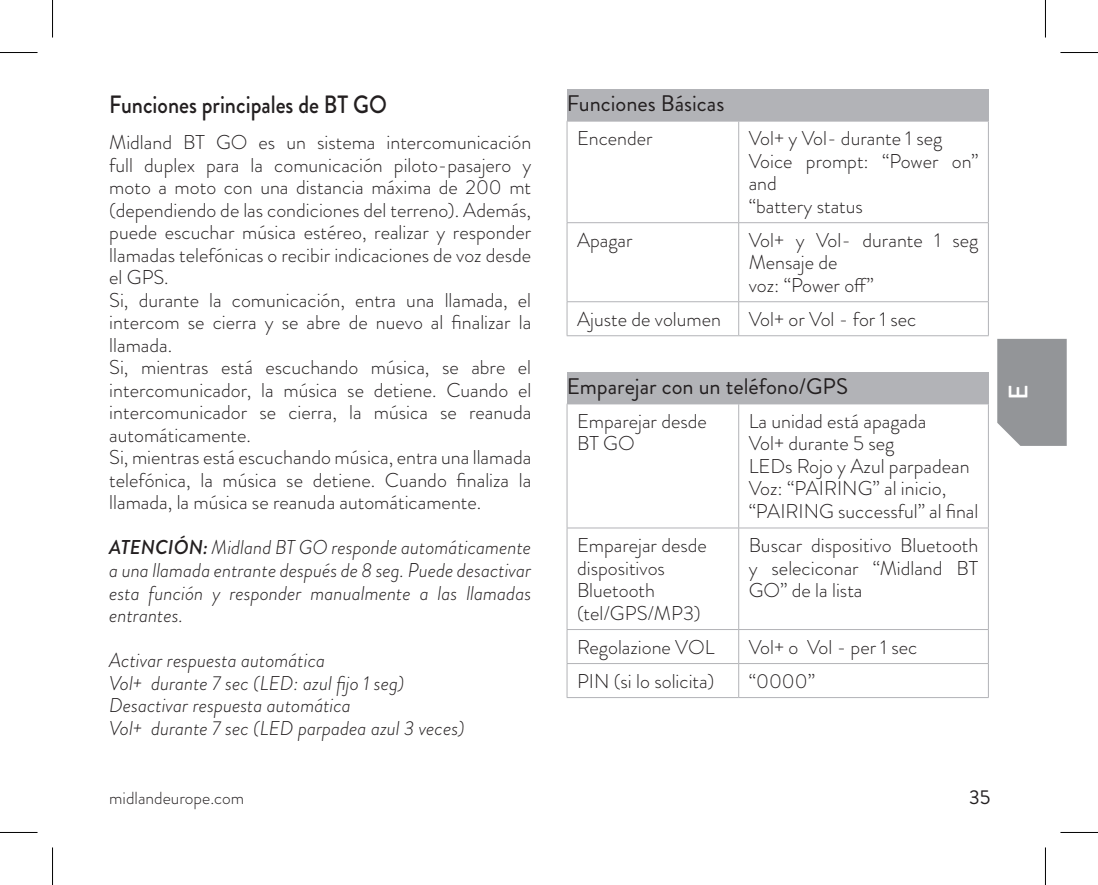
<style>
.page{position:relative;width:1098px;height:885px;background:#fff}
.page>*{position:absolute;margin:0;border:0;box-sizing:border-box;transform-origin:0 0}
.t1{font:500 26.5px "Brandon Grotesque";color:#fff}
.t2{font:500 25px "Brandon Grotesque";color:#231f20;scale:.88 1}
.t3{font:22.5px "Brandon Grotesque";color:#231f20}
.t4{font:300 20px/22.5px "Brandon Grotesque";color:#231f20}
.t5{font:italic 300 20px/22.5px "Brandon Grotesque";color:#231f20;text-align:justify}
.t6{font:20px "Brandon Grotesque";color:#231f20}
.t7{font:300 17.5px "Brandon Grotesque";color:#231f20}
.s1{font-weight:500}
</style>
<div class="page">
<div style="left:997px;top:339px;width:69px;height:107px;background:#939598"></div>
<div style="left:566px;top:371px;width:422px;height:32px;background:#b2b3b7"></div>
<div style="left:566px;top:89px;width:422px;height:32px;background:#b2b3b7"></div>
<hr style="left:566px;top:121px;width:172px;height:1px;background:#b2b3b7">
<hr style="left:566px;top:121px;width:1px;height:101px;background:#b2b3b7">
<hr style="left:738px;top:121px;width:250px;height:1px;background:#b2b3b7">
<hr style="left:738px;top:121px;width:1px;height:101px;background:#b2b3b7">
<hr style="left:987px;top:121px;width:1px;height:101px;background:#b2b3b7">
<hr style="left:566px;top:222px;width:172px;height:1px;background:#b2b3b7">
<hr style="left:566px;top:223px;width:1px;height:78px;background:#b2b3b7">
<hr style="left:738px;top:222px;width:250px;height:1px;background:#b2b3b7">
<hr style="left:738px;top:223px;width:1px;height:78px;background:#b2b3b7">
<hr style="left:987px;top:223px;width:1px;height:78px;background:#b2b3b7">
<hr style="left:566px;top:301px;width:172px;height:1px;background:#b2b3b7">
<hr style="left:566px;top:302px;width:1px;height:33px;background:#b2b3b7">
<hr style="left:738px;top:301px;width:250px;height:1px;background:#b2b3b7">
<hr style="left:738px;top:302px;width:1px;height:33px;background:#b2b3b7">
<hr style="left:987px;top:302px;width:1px;height:33px;background:#b2b3b7">
<hr style="left:566px;top:335px;width:172px;height:1px;background:#b2b3b7">
<hr style="left:738px;top:335px;width:250px;height:1px;background:#b2b3b7">
<hr style="left:566px;top:403px;width:172px;height:1px;background:#b2b3b7">
<hr style="left:566px;top:404px;width:1px;height:123px;background:#b2b3b7">
<hr style="left:738px;top:403px;width:250px;height:1px;background:#b2b3b7">
<hr style="left:738px;top:404px;width:1px;height:123px;background:#b2b3b7">
<hr style="left:987px;top:404px;width:1px;height:123px;background:#b2b3b7">
<hr style="left:566px;top:527px;width:172px;height:1px;background:#b2b3b7">
<hr style="left:566px;top:528px;width:1px;height:101px;background:#b2b3b7">
<hr style="left:738px;top:527px;width:250px;height:1px;background:#b2b3b7">
<hr style="left:738px;top:528px;width:1px;height:101px;background:#b2b3b7">
<hr style="left:987px;top:528px;width:1px;height:101px;background:#b2b3b7">
<hr style="left:566px;top:629px;width:172px;height:1px;background:#b2b3b7">
<hr style="left:566px;top:630px;width:1px;height:33px;background:#b2b3b7">
<hr style="left:738px;top:629px;width:250px;height:1px;background:#b2b3b7">
<hr style="left:738px;top:630px;width:1px;height:33px;background:#b2b3b7">
<hr style="left:987px;top:630px;width:1px;height:33px;background:#b2b3b7">
<hr style="left:566px;top:663px;width:172px;height:1px;background:#b2b3b7">
<hr style="left:566px;top:664px;width:1px;height:33px;background:#b2b3b7">
<hr style="left:738px;top:663px;width:250px;height:1px;background:#b2b3b7">
<hr style="left:738px;top:664px;width:1px;height:33px;background:#b2b3b7">
<hr style="left:987px;top:664px;width:1px;height:33px;background:#b2b3b7">
<hr style="left:566px;top:697px;width:172px;height:1px;background:#b2b3b7">
<hr style="left:738px;top:697px;width:250px;height:1px;background:#b2b3b7">
<hr style="left:0;top:52px;width:38px;height:1px;background:#000">
<hr style="left:1060px;top:52px;width:37px;height:1px;background:#000">
<hr style="left:0;top:832px;width:38px;height:1px;background:#000">
<hr style="left:1060px;top:832px;width:37px;height:1px;background:#000">
<hr style="left:52px;top:0;width:1px;height:38px;background:#000">
<hr style="left:52px;top:847px;width:1px;height:38px;background:#000">
<hr style="left:1044px;top:0;width:1px;height:38px;background:#000">
<hr style="left:1044px;top:847px;width:1px;height:38px;background:#000">
<p class="t2" style="left:109px;top:87px;width:317px">Funciones principales de BT GO</p>
<p class="t4" style="left:109px;top:131px;width:423px">Midland BT GO es un sistema intercomunicación full duplex para la comunicación piloto-pasajero y moto a moto con una distancia máxima de 200 mt (dependiendo de las condiciones del terreno). Además, puede escuchar música estéreo, realizar y responder llamadas telefónicas o recibir indicaciones de voz desde el GPS.<br>Si, durante la comunicación, entra una llamada, el intercom se cierra y se abre de nuevo al finalizar la llamada.<br>Si, mientras está escuchando música, se abre el intercomunicador, la música se detiene. Cuando el intercomunicador se cierra, la música se reanuda automáticamente.<br>Si, mientras está escuchando música, entra una llamada telefónica, la música se detiene. Cuando finaliza la llamada, la música se reanuda automáticamente.</p>
<p class="t5" style="left:109px;top:536px;width:423px"><span class="s1">ATENCIÓN:</span> Midland BT GO responde automáticamente a una llamada entrante después de 8 seg. Puede desactivar esta función y responder manualmente a las llamadas entrantes.</p>
<p class="t5" style="left:109px;top:649px;width:357px;text-align:left">Activar respuesta automática<br>Vol+ durante 7 sec (LED: azul fijo 1 seg)<br>Desactivar respuesta automática<br>Vol+ durante 7 sec (LED parpadea azul 3 veces)</p>
<p class="t3" style="left:566px;top:88px;width:159px">Funciones Básicas</p>
<p class="t4" style="left:577px;top:127px;width:77px">Encender</p>
<p class="t4" style="left:748px;top:127px;width:231px">Vol+ y Vol- durante 1 seg<br>Voice prompt: “Power on” and<br>“battery status</p>
<p class="t4" style="left:577px;top:229px;width:57px">Apagar</p>
<p class="t4" style="left:748px;top:229px;width:231px">Vol+ y Vol- durante 1 seg<br>Mensaje de<br>voz: “Power off”</p>
<p class="t4" style="left:577px;top:308px;width:145px">Ajuste de volumen</p>
<p class="t4" style="left:748px;top:308px;width:169px">Vol+ or Vol - for 1 sec</p>
<p class="t3" style="left:566px;top:370px;width:283px">Emparejar con un teléfono/GPS</p>
<p class="t4" style="left:577px;top:410px;width:131px">Emparejar desde<br>BT GO</p>
<p class="t4" style="left:748px;top:410px;width:231px">La unidad está apagada<br>Vol+ durante 5 seg<br>LEDs Rojo y Azul parpadean<br>Voz: “PAIRING” al inicio, “PAIRING successful” al final</p>
<p class="t4" style="left:577px;top:534px;width:131px">Emparejar desde dispositivos<br>Bluetooth (tel/GPS/MP3)</p>
<p class="t4" style="left:748px;top:534px;width:231px;text-align:justify">Buscar dispositivo Bluetooth y seleciconar “Midland BT GO” de la lista</p>
<p class="t4" style="left:577px;top:635px;width:139px">Regolazione VOL</p>
<p class="t4" style="left:748px;top:635px;width:170px">Vol+ o Vol - per 1 sec</p>
<p class="t4" style="left:577px;top:669px;width:139px">PIN (si lo solicita)</p>
<p class="t4" style="left:748px;top:669px;width:68px">“0000”</p>
<h1 class="t1" style="left:999px;top:400px;width:17px;rotate:-90deg">E</h1>
<p class="t7" style="left:109px;top:786px;width:136px">midlandeurope.com</p>
<p class="t6" style="left:968px;top:783px;width:23px">35</p>
</div>
